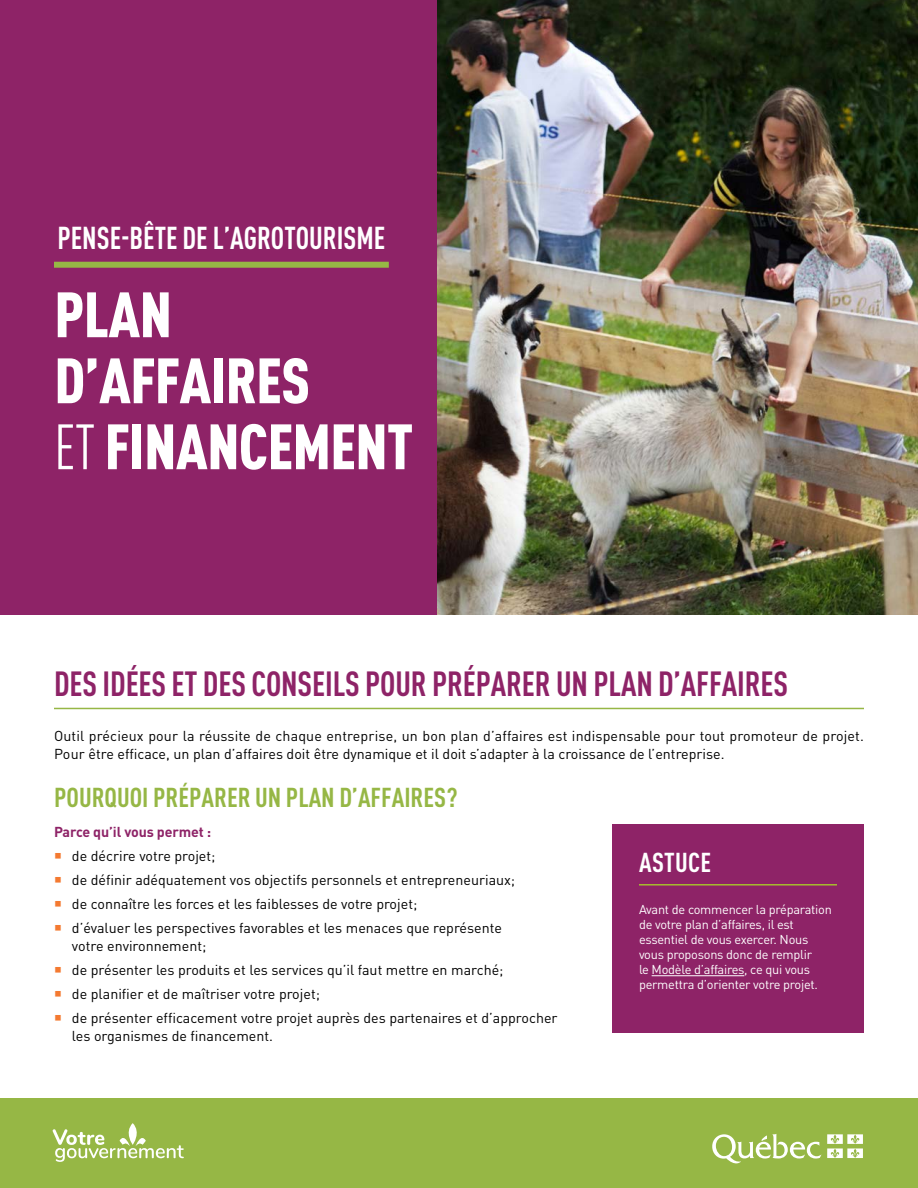
<style>
.page{position:relative;width:918px;height:1188px;background:#fff}
.page>*{position:absolute;margin:0;border:0;box-sizing:border-box;transform-origin:0 0}
.t1{font:900 condensed 63px/66px "DINOT";letter-spacing:-.01em;color:#fff}
.t2{font:700 condensed 34.5px "DINOT";letter-spacing:-.005em;color:#8e2367;scale:.96 1}
.t3{font:700 condensed 31.2px "DINOT";color:#fff;scale:.93 1}
.t4{font:700 condensed 27px "DINOT";color:#96b745}
.t5{font:700 condensed 27px "DINOT";letter-spacing:.01em;color:#fff}
.t6{font:14.25px/18px "DINOT";color:#000}
.t7{font:700 14.25px "DINOT";letter-spacing:-.01em;color:#8e2367}
.t8{font:12.75px/15px "DINOT";letter-spacing:-.02em;color:#fff}
.s1{font-weight:400}
.s2{color:#f47a31}
</style>
<div class="page">
<img style="left:436px;top:0;width:482px;height:614px">
<div style="left:0;top:0;width:436px;height:614px;background:#8e2367"></div>
<div style="left:0;top:1098px;width:918px;height:90px;background:#96b745"></div>
<svg style="left:712px;top:1134px;width:109px;height:30px"></svg>
<svg style="left:827px;top:1134px;width:36px;height:24px"></svg>
<div style="left:54px;top:262px;width:335px;height:6px;background:#96b745"></div>
<hr style="left:54px;top:708px;width:810px;height:1px;background:#96b745">
<svg style="left:53px;top:1123px;width:131px;height:39px"></svg>
<div style="left:612px;top:824px;width:252px;height:209px;background:#8e2367"></div>
<hr style="left:639px;top:884px;width:198px;height:2px;background:#a6bc2e">
<hr style="left:652px;top:975px;width:92px;height:1px;background:#fff">
<h1 class="t3" style="left:57px;top:219px;width:354px">PENSE-BÊTE DE L’AGROTOURISME</h1>
<h1 class="t1" style="left:54px;top:281px;width:360px">PLAN<br>D’AFFAIRES<br><span class="s1">ET</span> FINANCEMENT</h1>
<h2 class="t2" style="left:54px;top:663px;width:766px">DES IDÉES ET DES CONSEILS POUR PRÉPARER UN PLAN D’AFFAIRES</h2>
<p class="t6" style="left:54px;top:726px;width:811px">Outil précieux pour la réussite de chaque entreprise, un bon plan d’affaires est indispensable pour tout promoteur de projet.<br>Pour être efficace, un plan d’affaires doit être dynamique et il doit s’adapter à la croissance de l’entreprise.</p>
<h3 class="t4" style="left:54px;top:781px;width:405px">POURQUOI PRÉPARER UN PLAN D’AFFAIRES?</h3>
<h4 class="t7" style="left:54px;top:823px;width:159px">Parce qu’il vous permet :</h4>
<p class="t6" style="left:54px;top:847px;width:163px"><span class="s2">○</span> de décrire votre projet;</p>
<p class="t6" style="left:54px;top:871px;width:463px"><span class="s2">○</span> de définir adéquatement vos objectifs personnels et entrepreneuriaux;</p>
<p class="t6" style="left:54px;top:895px;width:365px"><span class="s2">○</span> de connaître les forces et les faiblesses de votre projet;</p>
<p class="t6" style="left:72px;top:919px;width:431px;text-indent:-18px"><span class="s2">○</span> d’évaluer les perspectives favorables et les menaces que représente votre environnement;</p>
<p class="t6" style="left:54px;top:961px;width:451px"><span class="s2">○</span> de présenter les produits et les services qu’il faut mettre en marché;</p>
<p class="t6" style="left:54px;top:985px;width:267px"><span class="s2">○</span> de planifier et de maîtriser votre projet;</p>
<p class="t6" style="left:72px;top:1009px;width:487px;text-indent:-18px"><span class="s2">○</span> de présenter efficacement votre projet auprès des partenaires et d’approcher les organismes de financement.</p>
<h5 class="t5" style="left:639px;top:846px;width:74px">ASTUCE</h5>
<p class="t8" style="left:639px;top:901px;width:194px">Avant de commencer la préparation de votre plan d’affaires, il est essentiel de vous exercer. Nous vous proposons donc de remplir<br>le Modèle d’affaires, ce qui vous permettra d’orienter votre projet.</p>
</div>
